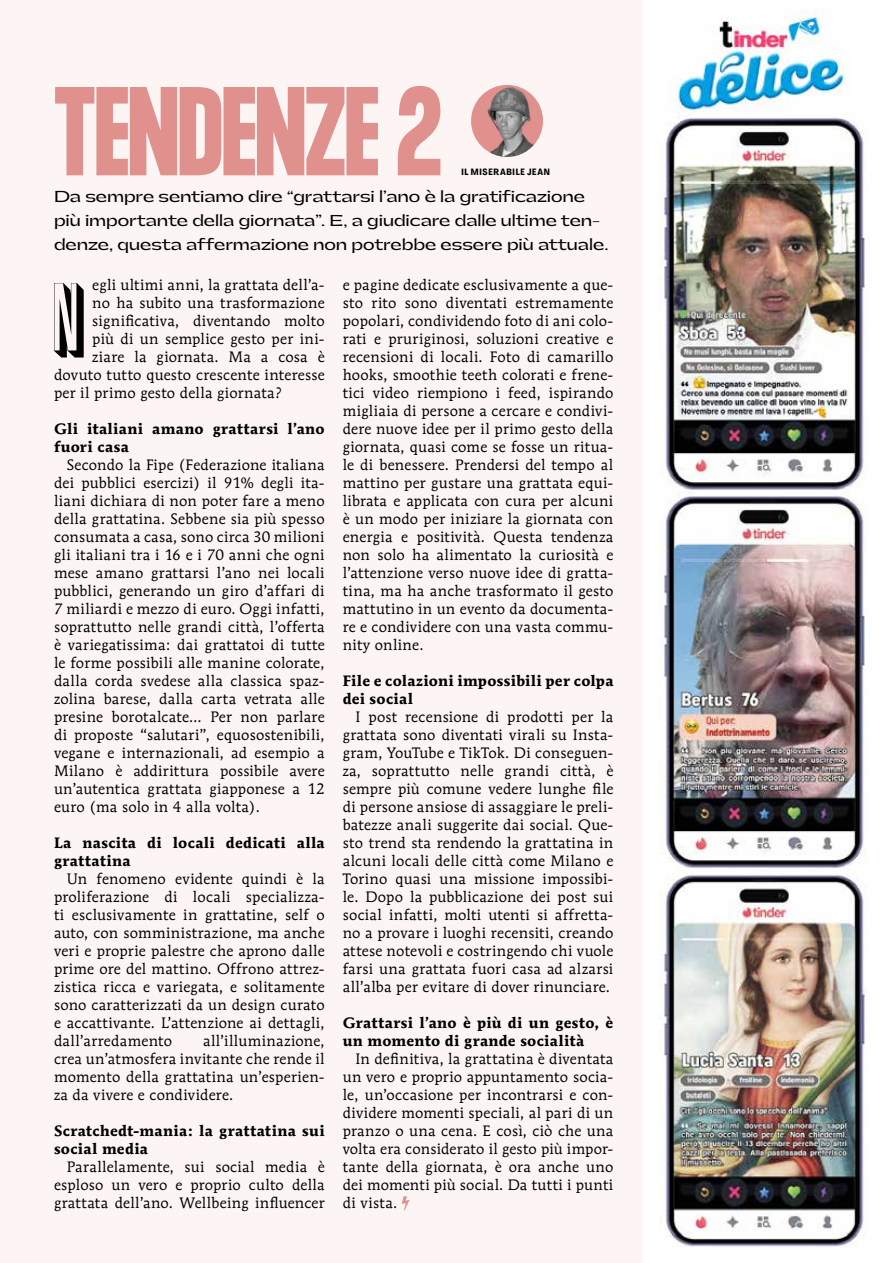
<style>
.page{position:relative;width:893px;height:1263px;background:#fff}
.page>*{position:absolute;margin:0;border:0;box-sizing:border-box;transform-origin:0 0}
.t1{font:700 110.4px "Formula Condensed";color:#e1918d}
.t2{font:103.5px "Great Shadow";color:#000}
.t3{font:15px/18px "Mendoza Roman";letter-spacing:.02em;color:#000;text-align:justify}
.t4{font:700 15px/18px "Mendoza Roman";letter-spacing:.02em;color:#000}
.t5{font:15px/24px "Gatwick";letter-spacing:-.01em;color:#000}
.t6{font:9px "Agrandir Variable";letter-spacing:.085em;color:#000}
</style>
<div class="page">
<div style="left:0;top:0;width:642px;height:1263px;background:#fcf5f4"></div>
<svg style="left:402px;top:1196px;width:7px;height:14px"></svg>
<img style="left:659px;top:492px;width:208px;height:755px">
<img style="left:659px;top:111px;width:208px;height:380px">
<img style="left:669px;top:9px;width:181px;height:105px">
<div style="left:471px;top:85px;width:72px;height:72px;background:#e1918d;border-radius:50%"></div>
<img style="left:481px;top:85px;width:56px;height:72px">
<h1 class="t1" style="left:54px;top:66px;width:389px">TENDENZE 2</h1>
<p class="t5" style="left:54px;top:185px;width:556px">Da sempre sentiamo dire “grattarsi l’ano è la gratificazione più importante della giornata”. E, a giudicare dalle ultime ten&shy;denze, questa affermazione non potrebbe essere più attuale.</p>
<p class="t6" style="left:461px;top:166px;width:90px">IL MISERABILE JEAN</p>
<h2 class="t2" style="left:47px;top:260px;width:46px">N</h2>
<p class="t3" style="left:92px;top:276px;width:234px">egli ultimi anni, la grattata dell’a-</p>
<p class="t3" style="left:92px;top:294px;width:234px">no ha subito una trasformazione</p>
<p class="t3" style="left:92px;top:312px;width:234px">significativa, diventando molto</p>
<p class="t3" style="left:92px;top:330px;width:234px">più di un semplice gesto per ini-</p>
<p class="t3" style="left:92px;top:348px;width:234px">ziare la giornata. Ma a cosa è</p>
<p class="t3" style="left:54px;top:366px;width:272px">dovuto tutto questo crescente interesse</p>
<p class="t3" style="left:54px;top:384px;width:229px">per il primo gesto della giornata?</p>
<p class="t4" style="left:54px;top:420px;width:272px">Gli italiani amano grattarsi l’ano fuori casa</p>
<p class="t3" style="left:54px;top:456px;width:272px;text-indent:13px">Secondo la Fipe (Federazione italiana dei pubblici esercizi) il 91% degli ita&shy;liani dichiara di non poter fare a meno della grattatina. Sebbene sia più spesso consumata a casa, sono circa 30 milioni gli italiani tra i 16 e i 70 anni che ogni mese amano grattarsi l’ano nei locali pubblici, generando un giro d’affari di 7 miliardi e mezzo di euro. Oggi infatti, soprattutto nelle grandi città, l’offerta è variegatissima: dai grattatoi di tutte le forme possibili alle manine colorate, dalla corda svedese alla classica spaz&shy;zolina barese, dalla carta vetrata alle presine borotalcate… Per non parlare di proposte “salutari”, equosostenibili, vegane e internazionali, ad esempio a Milano è addirittura possibile avere un’autentica grattata giapponese a 12 euro (ma solo in 4 alla volta).</p>
<p class="t4" style="left:54px;top:834px;width:272px">La nascita di locali dedicati alla grattatina</p>
<p class="t3" style="left:54px;top:870px;width:272px;text-indent:13px">Un fenomeno evidente quindi è la proliferazione di locali specializza&shy;ti esclusivamente in grattatine, self o auto, con somministrazione, ma anche veri e proprie palestre che aprono dalle prime ore del mattino. Offrono attrez&shy;zistica ricca e variegata, e solitamente sono caratterizzati da un design curato e accattivante. L’attenzione ai dettagli, dall’arredamento</p>
<p class="t3" style="left:54px;top:1032px;width:272px;text-indent:149px">all’illuminazione, crea un’atmosfera invitante che rende il momento della grattatina un’esperien&shy;za da vivere e condividere.</p>
<p class="t4" style="left:54px;top:1122px;width:272px">Scratchedt-mania: la grattatina sui social media</p>
<p class="t3" style="left:54px;top:1158px;width:272px;text-indent:13px">Parallelamente, sui social media è esploso un vero e proprio culto della grattata dell’ano. Wellbeing influencer</p>
<p class="t3" style="left:343px;top:276px;width:272px">e pagine dedicate esclusivamente a que&shy;sto rito sono diventati estremamente popolari, condividendo foto di ani colo&shy;rati e pruriginosi, soluzioni creative e recensioni di locali. Foto di camarillo hooks, smoothie teeth colorati e frene&shy;tici video riempiono i feed, ispirando migliaia di persone a cercare e condivi&shy;dere nuove idee per il primo gesto della giornata, quasi come se fosse un ritua&shy;le di benessere. Prendersi del tempo al mattino per gustare una grattata equi&shy;librata e applicata con cura per alcuni è un modo per iniziare la giornata con energia e positività. Questa tendenza non solo ha alimentato la curiosità e l’attenzione verso nuove idee di gratta&shy;tina, ma ha anche trasformato il gesto mattutino in un evento da documenta&shy;re e condividere con una vasta commu&shy;nity online.</p>
<p class="t4" style="left:343px;top:672px;width:272px">File e colazioni impossibili per colpa dei social</p>
<p class="t3" style="left:343px;top:708px;width:272px;text-indent:13px">I post recensione di prodotti per la grattata sono diventati virali su Insta&shy;gram, YouTube e TikTok. Di conseguen&shy;za, soprattutto nelle grandi città, è sempre più comune vedere lunghe file di persone ansiose di assaggiare le preli&shy;batezze anali suggerite dai social. Que&shy;sto trend sta rendendo la grattatina in alcuni locali delle città come Milano e Torino quasi una missione impossibi&shy;le. Dopo la pubblicazione dei post sui social infatti, molti utenti si affretta&shy;no a provare i luoghi recensiti, creando attese notevoli e costringendo chi vuole farsi una grattata fuori casa ad alzarsi all’alba per evitare di dover rinunciare.</p>
<p class="t4" style="left:343px;top:1014px;width:272px">Grattarsi l’ano è più di un gesto, è un momento di grande socialità</p>
<p class="t3" style="left:343px;top:1050px;width:272px;text-indent:13px">In definitiva, la grattatina è diventata un vero e proprio appuntamento socia&shy;le, un’occasione per incontrarsi e con&shy;dividere momenti speciali, al pari di un pranzo o una cena. E così, ciò che una volta era considerato il gesto più impor&shy;tante della giornata, è ora anche uno dei momenti più social. Da tutti i punti di vista.</p>
</div>
